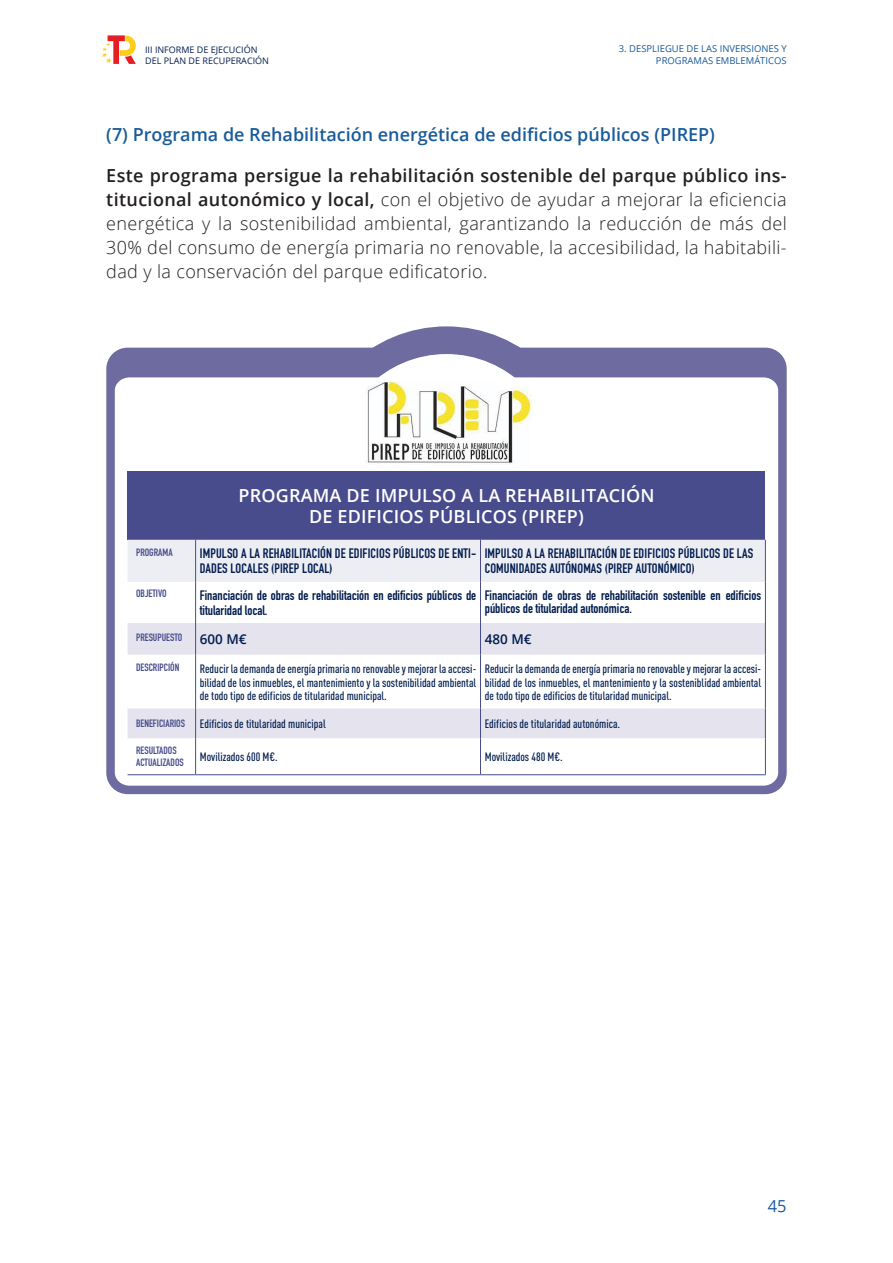
<style>
.page{position:relative;width:893px;height:1263px;background:#fff}
.page>*{position:absolute;margin:0;border:0;box-sizing:border-box;transform-origin:0 0}
.t1{font:300 18px/24px "Open Sans";letter-spacing:.02em;color:#231f20;text-align:justify}
.t2{font:600 18px "Open Sans";color:#195b9b}
.t3{font:600 18px "Open Sans";letter-spacing:.01em;color:#fff}
.t4{font:16.5px "Open Sans";color:#195b9b}
.t5{font:700 13.5px/15px "DIN Condensed";color:#001c4e}
.t6{font:600 13.5px "Open Sans";color:#001c4e}
.t7{font:500 12px/13.5px "DIN Cond";color:#001c4e;text-align:justify}
.t8{font:700 10.5px/12px "DIN Condensed";color:#494c8c}
.t9{font:9.45px/11.4px "Open Sans";color:#195b9b;text-align:right}
.t10{font:9px/10.5px "Open Sans";color:#001c4e}
.s1{font-weight:600}
</style>
<div class="page">
<svg style="left:102px;top:35px;width:34px;height:29px"></svg>
<div style="left:308px;top:326px;width:277px;height:277px;background:#6e6ba1;border-radius:50%"></div>
<div style="left:106px;top:348px;width:681px;height:446px;background:#6e6ba1;border-radius:21px"></div>
<div style="left:115px;top:377px;width:663px;height:409px;background:#fff"></div>
<div style="left:336px;top:354px;width:221px;height:221px;background:#fff;border-radius:50%"></div>
<img style="left:366px;top:382px;width:167px;height:82px">
<div style="left:128px;top:471px;width:637px;height:69px;background:#494c8c"></div>
<div style="left:128px;top:540px;width:637px;height:41px;background:#ededf4"></div>
<div style="left:128px;top:582px;width:637px;height:192px;background:#fff"></div>
<svg style="left:128px;top:623px;width:637px;height:115px;background:#f0f0f5"></svg>
<hr style="left:128px;top:581px;width:67px;height:1px;background:#e6f0f2">
<hr style="left:196px;top:581px;width:284px;height:1px;background:#e6f0f2">
<hr style="left:481px;top:581px;width:284px;height:1px;background:#e6f0f2">
<hr style="left:195px;top:540px;width:1px;height:41px;background:#494c8c">
<hr style="left:480px;top:540px;width:1px;height:41px;background:#494c8c">
<hr style="left:195px;top:581px;width:1px;height:42px;background:#494c8c">
<hr style="left:480px;top:581px;width:1px;height:42px;background:#494c8c">
<hr style="left:195px;top:623px;width:1px;height:32px;background:#494c8c">
<hr style="left:480px;top:623px;width:1px;height:32px;background:#494c8c">
<hr style="left:195px;top:655px;width:1px;height:53px;background:#494c8c">
<hr style="left:480px;top:655px;width:1px;height:53px;background:#494c8c">
<hr style="left:195px;top:708px;width:1px;height:30px;background:#494c8c">
<hr style="left:480px;top:708px;width:1px;height:30px;background:#494c8c">
<hr style="left:195px;top:738px;width:1px;height:36px;background:#494c8c">
<hr style="left:480px;top:738px;width:1px;height:36px;background:#494c8c">
<hr style="left:128px;top:774px;width:68px;height:1px;background:#494c8c">
<hr style="left:196px;top:774px;width:284px;height:1px;background:#494c8c">
<hr style="left:480px;top:774px;width:286px;height:1px;background:#494c8c">
<hr style="left:765px;top:540px;width:1px;height:41px;background:#494c8c">
<hr style="left:765px;top:581px;width:1px;height:42px;background:#494c8c">
<hr style="left:765px;top:623px;width:1px;height:32px;background:#494c8c">
<hr style="left:765px;top:655px;width:1px;height:53px;background:#494c8c">
<hr style="left:765px;top:708px;width:1px;height:30px;background:#494c8c">
<hr style="left:765px;top:738px;width:1px;height:36px;background:#494c8c">
<p class="t10" style="left:145px;top:45px;width:125px">III INFORME DE EJECUCIÓN<br>DEL PLAN DE RECUPERACIÓN</p>
<p class="t9" style="left:619px;top:43px;width:169px">3. DESPLIEGUE DE LAS INVERSIONES Y<br>PROGRAMAS EMBLEMÁTICOS</p>
<p class="t2" style="left:106px;top:122px;width:610px">(7) Programa de Rehabilitación energética de edificios públicos (PIREP)</p>
<p class="t1" style="left:106px;top:163px;width:682px"><span class="s1">Este programa persigue la rehabilitación sostenible del parque público ins&shy;titucional autonómico y local,</span> con el objetivo de ayudar a mejorar la eficiencia energética y la sostenibilidad ambiental, garantizando la reducción de más del 30% del consumo de energía primaria no renovable, la accesibilidad, la habitabili&shy;dad y la conservación del parque edificatorio.</p>
<p class="t3" style="left:238px;top:483px;width:417px">PROGRAMA DE IMPULSO A LA REHABILITACIÓN</p>
<p class="t3" style="left:309px;top:504px;width:276px">DE EDIFICIOS PÚBLICOS (PIREP)</p>
<p class="t8" style="left:136px;top:546px;width:38px">PROGRAMA</p>
<p class="t5" style="left:200px;top:546px;width:278px">IMPULSO A LA REHABILITACIÓN DE EDIFICIOS PÚBLICOS DE ENTI-<br>DADES LOCALES (PIREP LOCAL)</p>
<p class="t5" style="left:485px;top:546px;width:270px">IMPULSO A LA REHABILITACIÓN DE EDIFICIOS PÚBLICOS DE LAS<br>COMUNIDADES AUTÓNOMAS (PIREP AUTONÓMICO)</p>
<p class="t8" style="left:136px;top:588px;width:32px">OBJETIVO</p>
<p class="t5" style="left:200px;top:587px;width:278px">Financiación de obras de rehabilitación en edificios públicos de titularidad local.</p>
<p class="t5" style="left:485px;top:588px;width:278px;line-height:13.5px">Financiación de obras de rehabilitación sostenible en edificios públicos de titularidad autonómica.</p>
<p class="t8" style="left:136px;top:631px;width:48px">PRESUPUESTO</p>
<p class="t6" style="left:200px;top:630px;width:48px">600 M€</p>
<p class="t6" style="left:485px;top:630px;width:48px">480 M€</p>
<p class="t8" style="left:136px;top:661px;width:45px">DESCRIPCIÓN</p>
<p class="t7" style="left:200px;top:662px;width:278px">Reducir la demanda de energía primaria no renovable y mejorar la accesi&shy;bilidad de los inmuebles, el mantenimiento y la sostenibilidad ambiental de todo tipo de edificios de titularidad municipal.</p>
<p class="t7" style="left:485px;top:662px;width:278px">Reducir la demanda de energía primaria no renovable y mejorar la accesi&shy;bilidad de los inmuebles, el mantenimiento y la sosteniblidad ambiental de todo tipo de edificios de titularidad municipal.</p>
<p class="t8" style="left:136px;top:717px;width:50px">BENEFICIARIOS</p>
<p class="t7" style="left:200px;top:717px;width:127px">Edificios de titularidad municipal</p>
<p class="t7" style="left:485px;top:717px;width:137px">Edificios de titularidad autonómica.</p>
<p class="t8" style="left:136px;top:744px;width:49px">RESULTADOS<br>ACTUALIZADOS</p>
<p class="t7" style="left:200px;top:750px;width:79px">Movilizados 600 M€.</p>
<p class="t7" style="left:485px;top:750px;width:79px">Movilizados 480 M€.</p>
<h2 class="t4" style="left:768px;top:1194px;width:20px">45</h2>
</div>
